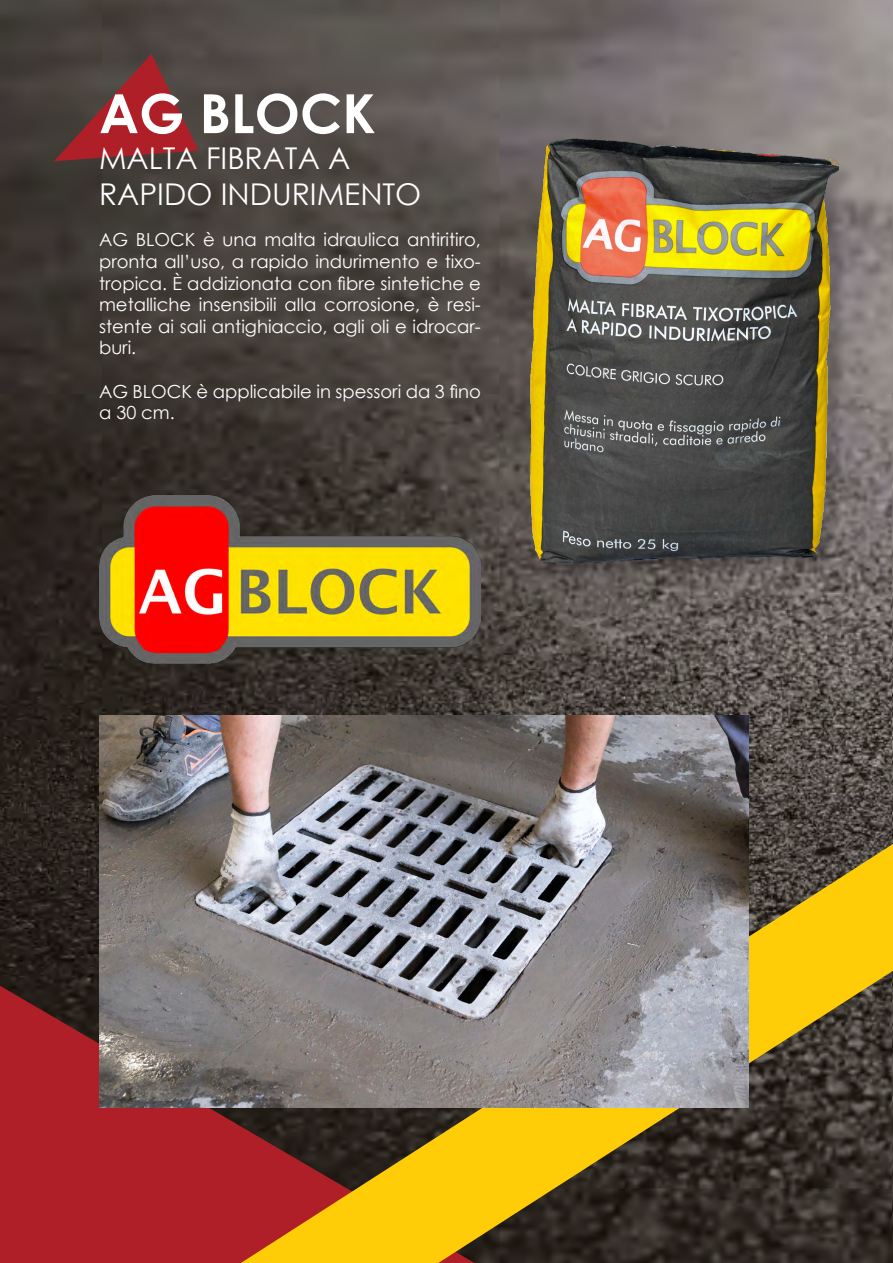
<style>
.page{position:relative;width:893px;height:1263px;background:#fff}
.page>*{position:absolute;margin:0;border:0;box-sizing:border-box;transform-origin:0 0}
.t1{font:700 54px "Century Gothic";color:#fff}
.t2{font:30px "Century Gothic";color:#fff}
.t3{font:18px/21.6px "Century Gothic";color:#fff;text-align:justify}
</style>
<div class="page">
<img style="left:0;top:0;width:893px;height:986px">
<svg style="left:54px;top:54px;width:144px;height:107px;background:#783234"></svg>
<div style="left:533px;top:142px;width:324px;height:439px;background:#000;opacity:.2"></div>
<img style="left:528px;top:113px;width:311px;height:487px">
<div style="left:0;top:986px;width:241px;height:277px;background:#af1f28"></div>
<svg style="left:241px;top:844px;width:652px;height:419px;background:#82651d"></svg>
<img style="left:99px;top:715px;width:650px;height:392px">
<img style="left:99px;top:496px;width:382px;height:167px">
<p class="t1" style="left:99px;top:73px;width:278px">AG BLOCK</p>
<p class="t2" style="left:99px;top:137px;width:253px">MALTA FIBRATA A</p>
<p class="t2" style="left:99px;top:173px;width:324px">RAPIDO INDURIMENTO</p>
<p class="t3" style="left:99px;top:229px;width:383px">AG BLOCK è una malta idraulica antiritiro, pronta all’uso, a rapido indurimento e tixo&shy;tropica. È addizionata con fibre sintetiche e metalliche insensibili alla corrosione, è resi&shy;stente ai sali antighiaccio, agli oli e idrocar&shy;buri.</p>
<p class="t3" style="left:99px;top:380px;width:383px">AG BLOCK è applicabile in spessori da 3 fino a 30 cm.</p>
</div>
